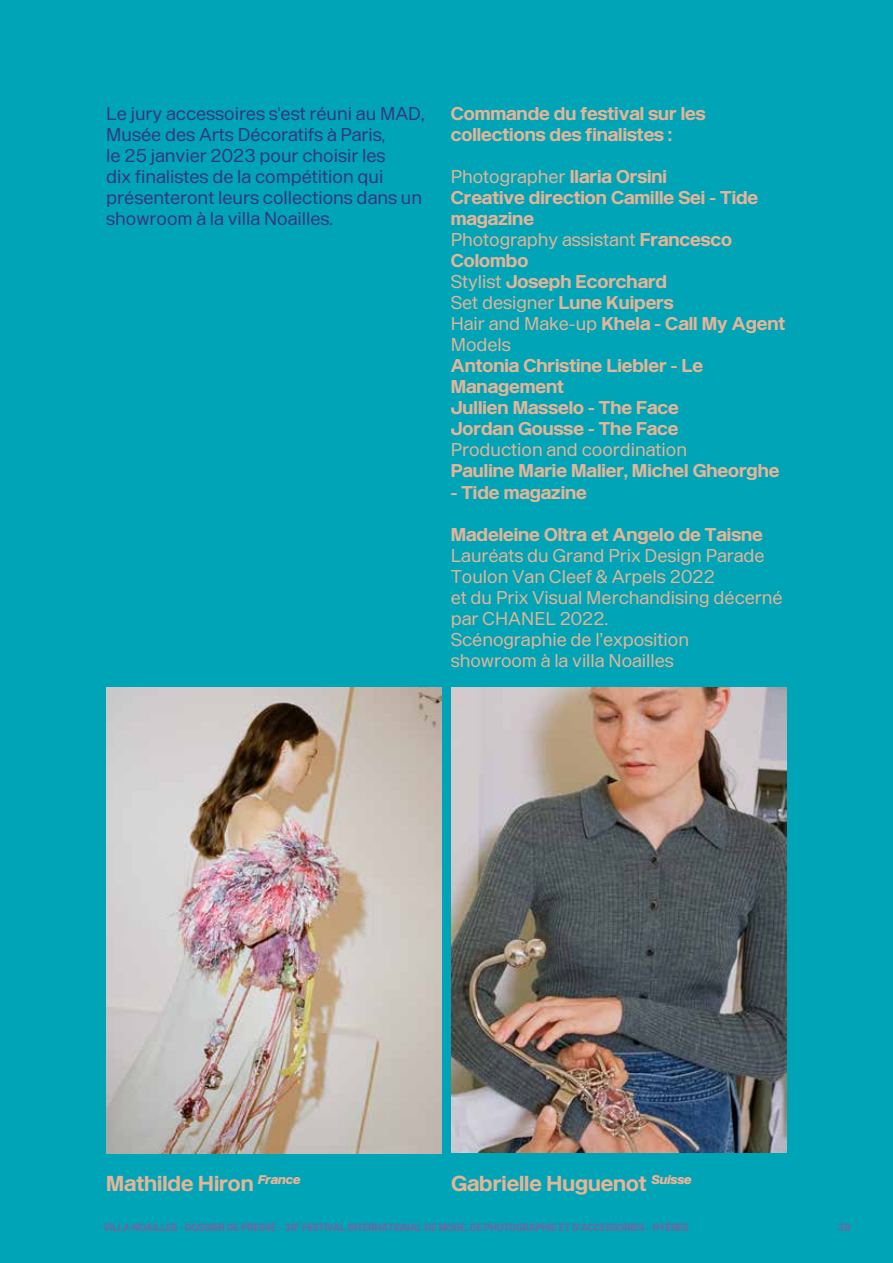
<style>
.page{position:relative;width:893px;height:1263px;background:#00a4b7}
.page>*{position:absolute;margin:0;border:0;box-sizing:border-box;transform-origin:0 0}
.t1{font:700 21px "Enduro";color:#e6b497}
.t2{font:700 18px/21px "Enduro";color:#e6b497}
.t3{font:18px/21px "Enduro";color:#373680}
.t4{font:18px/21px "Enduro";color:#e6b497}
.t5{font:700 10.5px "Enduro Narrow";color:#6e66a1}
.s1{font-weight:400}
</style>
<div class="page">
<img style="left:106px;top:687px;width:336px;height:466px">
<img style="left:451px;top:687px;width:335px;height:466px">
<p class="t3" style="left:106px;top:103px;width:320px">Le jury accessoires s'est réuni au MAD, Musée des Arts Décoratifs à Paris,<br>le 25 janvier 2023 pour choisir les<br>dix finalistes de la compétition qui présenteront leurs collections dans un showroom à la villa Noailles.</p>
<p class="t2" style="left:451px;top:104px;width:256px">Commande du festival sur les collections des finalistes :</p>
<p class="t2" style="left:451px;top:167px;width:336px"><span class="s1">Photographer</span> Ilaria Orsini<br>Creative direction Camille Sei - Tide magazine<br><span class="s1">Photography assistant</span> Francesco<br>Colombo<br><span class="s1">Stylist</span> Joseph Ecorchard<br><span class="s1">Set designer</span> Lune Kuipers<br><span class="s1">Hair and Make-up</span> Khela - Call My Agent<br><span class="s1">Models</span></p>
<p class="t2" style="left:451px;top:356px;width:254px">Antonia Christine Liebler - Le<br>Management<br>Jullien Masselo - The Face<br>Jordan Gousse - The Face</p>
<p class="t4" style="left:451px;top:439px;width:238px">Production and coordination</p>
<p class="t2" style="left:451px;top:461px;width:330px">Pauline Marie Malier, Michel Gheorghe</p>
<p class="t2" style="left:451px;top:483px;width:138px">- Tide magazine</p>
<p class="t2" style="left:451px;top:525px;width:314px">Madeleine Oltra et Angelo de Taisne</p>
<p class="t4" style="left:451px;top:545px;width:333px">Lauréats du Grand Prix Design Parade<br>Toulon Van Cleef &amp; Arpels 2022<br>et du Prix Visual Merchandising décerné par CHANEL 2022.<br>Scénographie de l’exposition<br>showroom à la villa Noailles</p>
<p class="t1" style="left:106px;top:1170px;width:196px">Mathilde Hiron <sup>France</sup></p>
<p class="t1" style="left:451px;top:1170px;width:242px">Gabrielle Huguenot <sup>Suisse</sup></p>
<p class="t5" style="left:103px;top:1220px;width:587px">VILLA NOAILLES - DOSSIER DE PRESSE - 38<sup>E</sup> FESTIVAL INTERNATIONAL DE MODE, DE PHOTOGRAPHIE ET D’ACCESSOIRES - HYÈRES</p>
<p class="t5" style="left:838px;top:1220px;width:14px">39</p>
</div>
